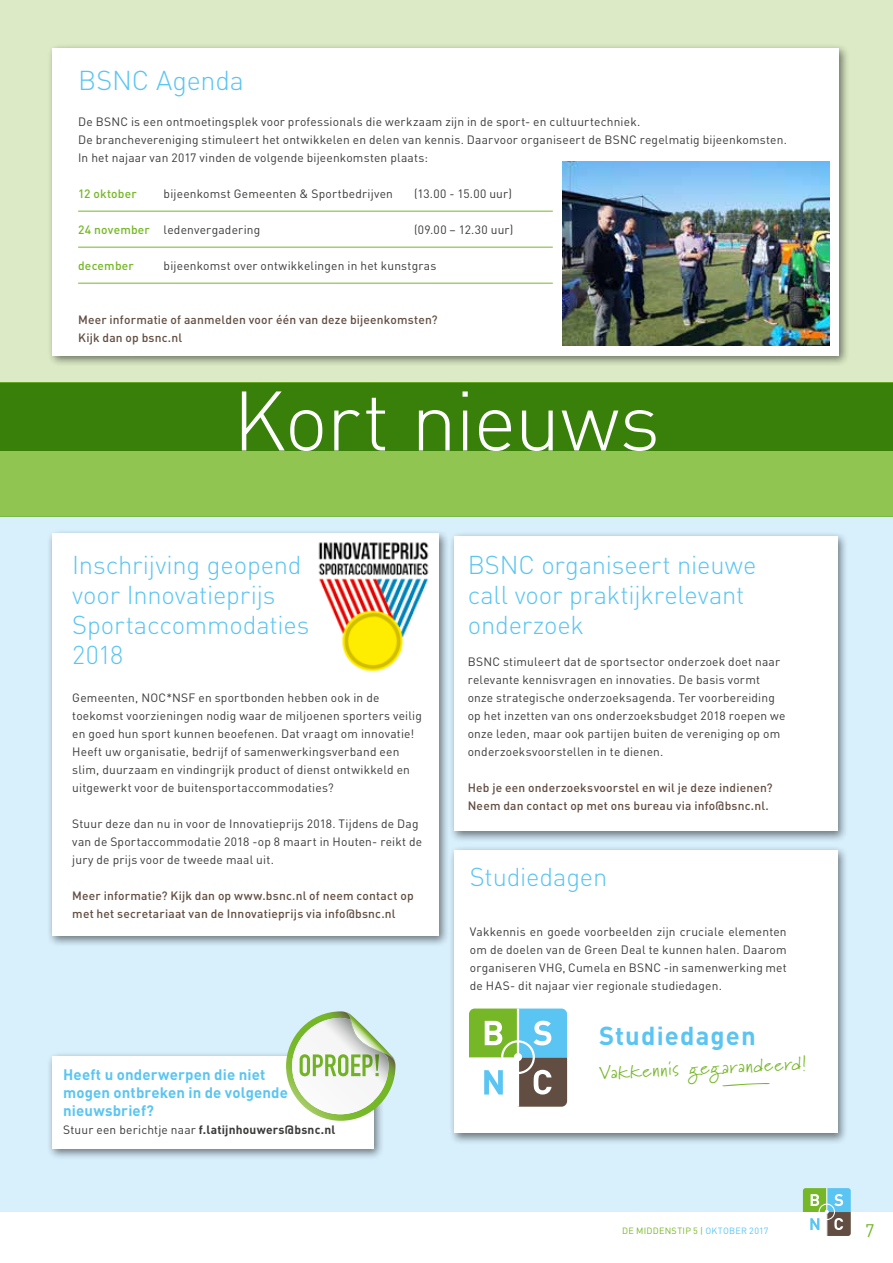
<style>
.page{position:relative;width:893px;height:1263px;background:#fff}
.page>*{position:absolute;margin:0;border:0;box-sizing:border-box;transform-origin:0 0}
.t1{font:300 82.95px "DIN";letter-spacing:-.02em;color:#fff}
.t2{font:300 27px "DIN";letter-spacing:-.005em;color:#5ac5f2}
.t3{font:700 25.65px "DIN";letter-spacing:.045em;color:#5ac5f2}
.t4{font:300 25.5px/30px "DIN";letter-spacing:-.005em;color:#5ac5f2}
.t5{font:18.6px/18px "Marydale";color:#75b726}
.t6{font:18px "DIN";color:#75b726}
.t7{font:700 15px/18px "DIN";letter-spacing:.005em;color:#5ac5f2}
.t8{font:12px/18px "DIN";letter-spacing:.015em;color:#3a3a39}
.t9{font:500 12px/18px "DIN";letter-spacing:.015em;color:#614d41}
.t10{font:700 12px "DIN";letter-spacing:.015em;color:#3a3a39}
.t11{font:500 12px "DIN";letter-spacing:.015em;color:#75b726}
.t12{font:9px "DIN";letter-spacing:.025em;color:#75b726}
.s1{font-weight:500;color:#75b726}
.s2{font-weight:400}
.s3{color:#5ac5f2}
</style>
<div class="page">
<div style="left:0;top:0;width:893px;height:451px;background:#dceac5"></div>
<div style="left:0;top:517px;width:893px;height:695px;background:#d8effc"></div>
<div style="left:47px;top:529px;width:402px;height:418px;background:#000;opacity:.5"></div>
<div style="left:52px;top:534px;width:387px;height:402px;background:#fff"></div>
<div style="left:449px;top:845px;width:399px;height:300px;background:#000;opacity:.5"></div>
<div style="left:455px;top:850px;width:383px;height:283px;background:#fff"></div>
<div style="left:449px;top:532px;width:399px;height:311px;background:#000;opacity:.5"></div>
<div style="left:455px;top:536px;width:383px;height:295px;background:#fff"></div>
<div style="left:47px;top:43px;width:803px;height:324px;background:#000;opacity:.5"></div>
<div style="left:53px;top:48px;width:786px;height:308px;background:#fff"></div>
<div style="left:47px;top:1051px;width:338px;height:110px;background:#000;opacity:.5"></div>
<div style="left:52px;top:1056px;width:322px;height:93px;background:#fff"></div>
<svg style="left:286px;top:1011px;width:109px;height:110px"></svg>
<img style="left:318px;top:542px;width:111px;height:130px">
<svg style="left:469px;top:1008px;width:98px;height:99px"></svg>
<hr style="left:78px;top:211px;width:475px;height:1px;background:#75b726">
<hr style="left:78px;top:247px;width:475px;height:1px;background:#75b726">
<hr style="left:78px;top:283px;width:475px;height:1px;background:#75b726">
<img style="left:563px;top:162px;width:266px;height:183px">
<svg style="left:0;top:383px;width:893px;height:134px;fill:#388009"></svg>
<svg style="left:803px;top:1188px;width:48px;height:48px"></svg>
<h2 class="t2" style="left:78px;top:63px;width:167px">BSNC Agenda</h2>
<p class="t8" style="left:78px;top:112px;width:710px">De BSNC is een ontmoetingsplek voor professionals die werkzaam zijn in de sport- en cultuurtechniek.<br>De branchevereniging stimuleert het ontwikkelen en delen van kennis. Daarvoor organiseert de BSNC regelmatig bijeenkomsten.<br>In het najaar van 2017 vinden de volgende bijeenkomsten plaats:</p>
<p class="t11" style="left:78px;top:186px;width:60px">12 oktober</p>
<p class="t8" style="left:164px;top:184px;width:231px">bijeenkomst Gemeenten &amp; Sportbedrijven</p>
<p class="t8" style="left:414px;top:184px;width:99px">(13.00 - 15.00 uur)</p>
<p class="t8" style="left:78px;top:220px;width:184px"><span class="s1">24 november</span> ledenvergadering</p>
<p class="t8" style="left:414px;top:220px;width:101px">(09.00 – 12.30 uur)</p>
<p class="t11" style="left:78px;top:258px;width:57px">december</p>
<p class="t8" style="left:164px;top:256px;width:274px">bijeenkomst over ontwikkelingen in het kunstgras</p>
<p class="t9" style="left:78px;top:310px;width:361px">Meer informatie of aanmelden voor één van deze bijeenkomsten?<br>Kijk dan op bsnc.nl</p>
<h1 class="t1" style="left:233px;top:370px;width:429px">Kort nieuws</h1>
<h3 class="t4" style="left:72px;top:550px;width:239px">Inschrijving geopend voor Innovatieprijs<br>Sportaccommodaties<br>2018</h3>
<p class="t8" style="left:72px;top:688px;width:351px">Gemeenten, NOC*NSF en sportbonden hebben ook in de toekomst voorzieningen nodig waar de miljoenen sporters veilig en goed hun sport kunnen beoefenen. Dat vraagt om innovatie!<br>Heeft uw organisatie, bedrijf of samenwerkingsverband een slim, duurzaam en vindingrijk product of dienst ontwikkeld en uitgewerkt voor de buitensportaccommodaties?</p>
<p class="t8" style="left:72px;top:814px;width:352px">Stuur deze dan nu in voor de Innovatieprijs 2018. Tijdens de Dag van de Sportaccommodatie 2018 -op 8 maart in Houten- reikt de jury de prijs voor de tweede maal uit.</p>
<p class="t9" style="left:72px;top:886px;width:343px">Meer informatie? Kijk dan op www.bsnc.nl of neem contact op met het secretariaat van de Innovatieprijs via info@bsnc.nl</p>
<p class="t7" style="left:63px;top:1065px;width:226px">Heeft u onderwerpen die niet mogen ontbreken in de volgende nieuwsbrief?</p>
<p class="t10" style="left:63px;top:1122px;width:274px"><span class="s2">Stuur een berichtje naar</span> f.latijnhouwers@bsnc.nl</p>
<h3 class="t4" style="left:468px;top:549px;width:290px">BSNC organiseert nieuwe call voor praktijkrelevant onderzoek</h3>
<p class="t8" style="left:468px;top:652px;width:319px">BSNC stimuleert dat de sportsector onderzoek doet naar relevante kennisvragen en innovaties. De basis vormt onze strategische onderzoeksagenda. Ter voorbereiding op het inzetten van ons onderzoeksbudget 2018 roepen we onze leden, maar ook partijen buiten de vereniging op om onderzoeksvoorstellen in te dienen.</p>
<p class="t9" style="left:468px;top:778px;width:306px">Heb je een onderzoeksvoorstel en wil je deze indienen?<br>Neem dan contact op met ons bureau via info@bsnc.nl.</p>
<h3 class="t4" style="left:470px;top:861px;width:139px">Studiedagen</h3>
<p class="t8" style="left:470px;top:922px;width:318px;text-align:justify">Vakkennis en goede voorbeelden zijn cruciale elementen om de doelen van de Green Deal te kunnen halen. Daarom organiseren VHG, Cumela en BSNC -in samenwerking met de HAS- dit najaar vier regionale studiedagen.</p>
<h3 class="t3" style="left:599px;top:1019px;width:158px">Studiedagen</h3>
<h3 class="t5" style="left:720px;top:1057px;width:89px;text-indent:-121px;rotate:-3deg">Vakkennis gegarandeerd! –</h3>
<p class="t12" style="left:622px;top:1225px;width:148px">DE MIDDENSTIP 5 | <span class="s3">OKTOBER 2017</span></p>
<h3 class="t6" style="left:865px;top:1219px;width:11px">7</h3>
</div>
